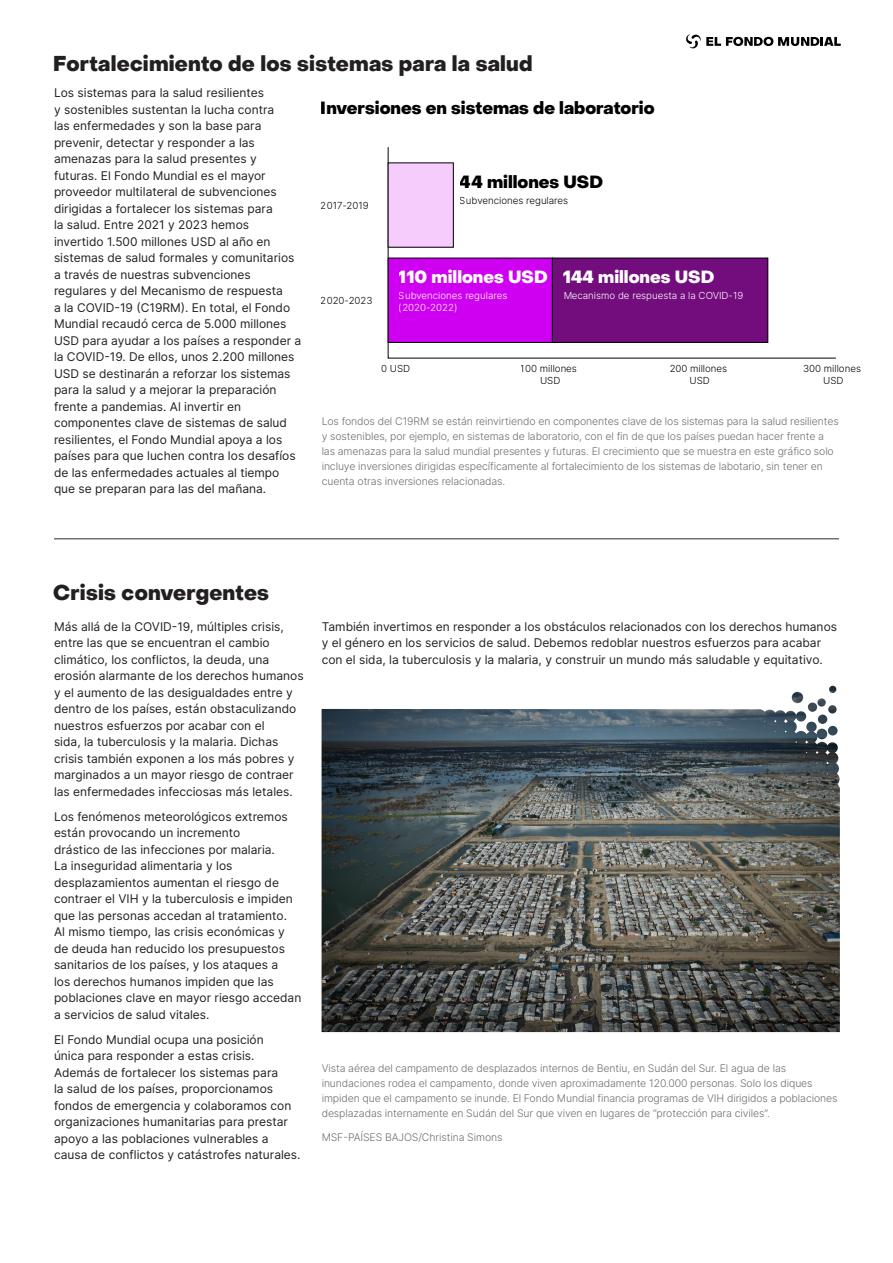
<style>
.page{position:relative;width:893px;height:1263px;background:#fff}
.page>*{position:absolute;margin:0;border:0;box-sizing:border-box;transform-origin:0 0}
.heading{font:800 21px "Object Sans";letter-spacing:.01em;color:#231f20}
.t1{font:800 17.25px "PP Object Sans";color:#000}
.t2{font:800 17.25px "PP Object Sans";color:#fff}
.Body{font:12px/16.5px "Inter";color:#231f20}
.t3{font:300 10.5px/15px "Inter";letter-spacing:-.01em;color:#6c6d70}
.t4{font:300 9.75px/11.7px "Inter";color:#000;text-align:center}
.t5{font:300 9.75px/11.7px "Inter";color:#fff}
</style>
<div class="page">
<svg style="left:686px;top:34px;width:155px;height:14px"></svg>
<img style="left:322px;top:686px;width:518px;height:346px">
<hr style="left:54px;top:538px;width:785px;height:1px;background:#292a2a">
<svg style="left:388px;top:147px;width:448px;height:212px"></svg>
<div style="left:388px;top:163px;width:65px;height:84px;background:#f5ccfc"></div>
<div style="left:388px;top:258px;width:164px;height:84px;background:#cf00f1"></div>
<div style="left:388px;top:258px;width:165px;height:85px;border:1px solid #000"></div>
<div style="left:552px;top:258px;width:216px;height:84px;background:#730d7d"></div>
<div style="left:552px;top:258px;width:216px;height:85px;border:1px solid #000"></div>
<p class="heading" style="left:53px;top:50px;width:481px">Fortalecimiento de los sistemas para la salud</p>
<p class="Body" style="left:54px;top:85px;width:249px">Los sistemas para la salud resilientes<br>y sostenibles sustentan la lucha contra<br>las enfermedades y son la base para prevenir, detectar y responder a las amenazas para la salud presentes y futuras. El Fondo Mundial es el mayor proveedor multilateral de subvenciones dirigidas a fortalecer los sistemas para<br>la salud. Entre 2021 y 2023 hemos invertido 1.500 millones USD al año en sistemas de salud formales y comunitarios a través de nuestras subvenciones regulares y del Mecanismo de respuesta<br>a la COVID-19 (C19RM). En total, el Fondo Mundial recaudó cerca de 5.000 millones USD para ayudar a los países a responder a la COVID-19. De ellos, unos 2.200 millones USD se destinarán a reforzar los sistemas para la salud y a mejorar la preparación frente a pandemias. Al invertir en componentes clave de sistemas de salud resilientes, el Fondo Mundial apoya a los países para que luchen contra los desafíos de las enfermedades actuales al tiempo que se preparan para las del mañana.</p>
<h2 class="t1" style="left:321px;top:98px;width:335px">Inversiones en sistemas de laboratorio</h2>
<p class="t4" style="left:321px;top:199px;width:50px">2017-2019</p>
<h2 class="t1" style="left:460px;top:172px;width:145px">44 millones USD</h2>
<p class="t4" style="left:460px;top:194px;width:110px">Subvenciones regulares</p>
<p class="t4" style="left:321px;top:294px;width:53px">2020-2023</p>
<h2 class="t2" style="left:399px;top:267px;width:150px">110 millones USD</h2>
<p class="t5" style="left:399px;top:289px;width:110px">Subvenciones regulares (2020-2022)</p>
<h2 class="t2" style="left:563px;top:267px;width:153px">144 millones USD</h2>
<p class="t5" style="left:563px;top:289px;width:182px">Mecanismo de respuesta a la COVID-19</p>
<p class="t4" style="left:381px;top:362px;width:31px">0 USD</p>
<p class="t4" style="left:521px;top:362px;width:58px">100 millones<br>USD</p>
<p class="t4" style="left:669px;top:362px;width:59px">200 millones<br>USD</p>
<p class="t4" style="left:803px;top:362px;width:59px">300 millones<br>USD</p>
<p class="t3" style="left:322px;top:414px;width:519px">Los fondos del C19RM se están reinvirtiendo en componentes clave de los sistemas para la salud resilientes y sostenibles, por ejemplo, en sistemas de laboratorio, con el fin de que los países puedan hacer frente a las amenazas para la salud mundial presentes y futuras. El crecimiento que se muestra en este gráfico solo incluye inversiones dirigidas específicamente al fortalecimiento de los sistemas de labotario, sin tener en cuenta otras inversiones relacionadas.</p>
<p class="heading" style="left:53px;top:580px;width:217px">Crisis convergentes</p>
<p class="Body" style="left:54px;top:618px;width:251px">Más allá de la COVID-19, múltiples crisis, entre las que se encuentran el cambio climático, los conflictos, la deuda, una erosión alarmante de los derechos humanos y el aumento de las desigualdades entre y dentro de los países, están obstaculizando nuestros esfuerzos por acabar con el<br>sida, la tuberculosis y la malaria. Dichas crisis también exponen a los más pobres y marginados a un mayor riesgo de contraer las enfermedades infecciosas más letales.</p>
<p class="Body" style="left:54px;top:808px;width:249px">Los fenómenos meteorológicos extremos están provocando un incremento<br>drástico de las infecciones por malaria.<br>La inseguridad alimentaria y los desplazamientos aumentan el riesgo de contraer el VIH y la tuberculosis e impiden que las personas accedan al tratamiento.<br>Al mismo tiempo, las crisis económicas y de deuda han reducido los presupuestos sanitarios de los países, y los ataques a<br>los derechos humanos impiden que las poblaciones clave en mayor riesgo accedan a servicios de salud vitales.</p>
<p class="Body" style="left:54px;top:1031px;width:248px">El Fondo Mundial ocupa una posición<br>única para responder a estas crisis.<br>Además de fortalecer los sistemas para<br>la salud de los países, proporcionamos fondos de emergencia y colaboramos con organizaciones humanitarias para prestar apoyo a las poblaciones vulnerables a causa de conflictos y catástrofes naturales.</p>
<p class="Body" style="left:322px;top:618px;width:517px">También invertimos en responder a los obstáculos relacionados con los derechos humanos y el género en los servicios de salud. Debemos redoblar nuestros esfuerzos para acabar con el sida, la tuberculosis y la malaria, y construir un mundo más saludable y equitativo.</p>
<p class="t3" style="left:322px;top:1061px;width:517px">Vista aérea del campamento de desplazados internos de Bentiu, en Sudán del Sur. El agua de las inundaciones rodea el campamento, donde viven aproximadamente 120.000 personas. Solo los diques impiden que el campamento se inunde. El Fondo Mundial financia programas de VIH dirigidos a poblaciones desplazadas internamente en Sudán del Sur que viven en lugares de “protección para civiles”.</p>
<p class="t3" style="left:322px;top:1129px;width:182px">MSF-PAÍSES BAJOS/Christina Simons</p>
</div>
